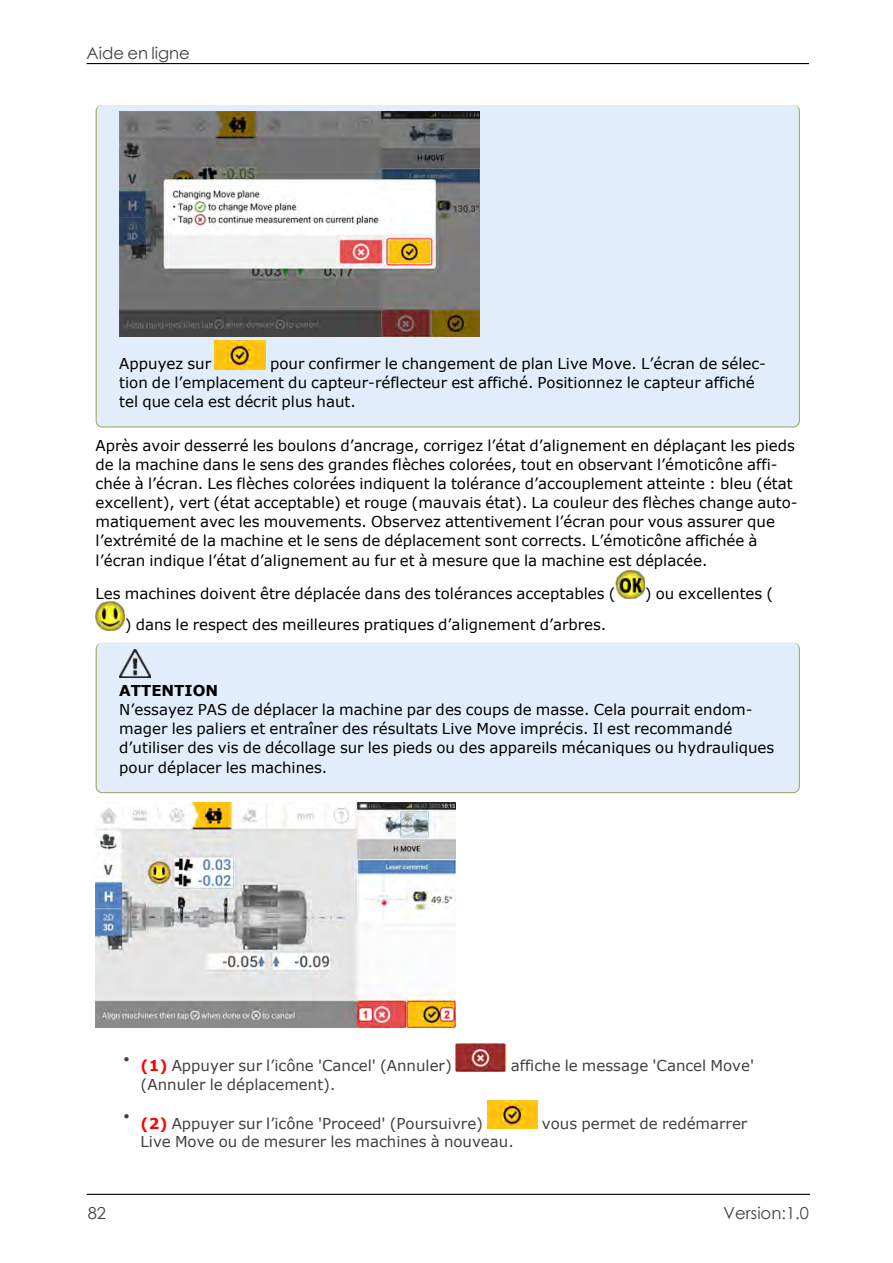
<style>
.page{position:relative;width:893px;height:1263px;background:#fff}
.page>*{position:absolute;margin:0;border:0;box-sizing:border-box;transform-origin:0 0}
.t1{font:16.5px "Century Gothic";color:#404040}
.t2{font:15px/19.2px "Verdana";color:#000}
.t3{font:15px "Verdana";color:#404040}
.t4{font:700 15px "Verdana";color:#000}
.t5{font:7.5px "Wingdings";color:#404040}
.s1{font-weight:700;color:#f00}
</style>
<div class="page">
<hr style="left:87px;top:1194px;width:723px;height:1px;background:#000">
<hr style="left:87px;top:63px;width:722px;height:1px;background:#000">
<svg style="left:96px;top:105px;width:704px;height:323px;background:#c3c9ce"></svg>
<img style="left:615px;top:570px;width:30px;height:28px">
<img style="left:96px;top:602px;width:29px;height:28px">
<div style="left:96px;top:642px;width:704px;height:151px;background:#e1edfa"></div>
<img style="left:96px;top:802px;width:360px;height:225px">
<img style="left:456px;top:1043px;width:50px;height:28px">
<img style="left:487px;top:1100px;width:51px;height:28px">
<p class="t1" style="left:87px;top:47px;width:105px">Aide en ligne</p>
<p class="t2" style="left:119px;top:355px;width:648px;text-indent:151px">pour confirmer le changement de plan Live Move. L’écran de sélec&shy;tion de l’emplacement du capteur-réflecteur est affiché. Positionnez le capteur affiché tel que cela est décrit plus haut.</p>
<p class="t2" style="left:96px;top:437px;width:704px">Après avoir desserré les boulons d’ancrage, corrigez l’état d’alignement en déplaçant les pieds de la machine dans le sens des grandes flèches colorées, tout en observant l’émoticône affi&shy;chée à l’écran. Les flèches colorées indiquent la tolérance d’accouplement atteinte : bleu (état excellent), vert (état acceptable) et rouge (mauvais état). La couleur des flèches change auto&shy;matiquement avec les mouvements. Observez attentivement l’écran pour vous assurer que l’extrémité de la machine et le sens de déplacement sont corrects. L’émoticône affichée à l’écran indique l’état d’alignement au fur et à mesure que la machine est déplacée.</p>
<p class="t2" style="left:96px;top:585px;width:521px">Les machines doivent être déplacée dans des tolérances acceptables (</p>
<p class="t2" style="left:645px;top:585px;width:130px">) ou excellentes (</p>
<p class="t2" style="left:125px;top:616px;width:483px">) dans le respect des meilleures pratiques d’alignement d’arbres.</p>
<p class="t2" style="left:119px;top:355px;width:93px">Appuyez sur</p>
<p class="t4" style="left:119px;top:684px;width:100px">ATTENTION</p>
<p class="t2" style="left:119px;top:701px;width:657px">N’essayez PAS de déplacer la machine par des coups de masse. Cela pourrait endom&shy;mager les paliers et entraîner des résultats Live Move imprécis. Il est recommandé d’utiliser des vis de décollage sur les pieds ou des appareils mécaniques ou hydrauliques pour déplacer les machines.</p>
<p class="t5" style="left:124px;top:1056px;width:7px">●</p>
<p class="t3" style="left:141px;top:1060px;width:313px"><span class="s1">(1)</span> Appuyer sur l’icône 'Cancel' (Annuler)</p>
<p class="t3" style="left:511px;top:1060px;width:245px">affiche le message 'Cancel Move'</p>
<p class="t3" style="left:141px;top:1078px;width:196px">(Annuler le déplacement).</p>
<p class="t5" style="left:124px;top:1113px;width:7px">●</p>
<p class="t3" style="left:141px;top:1117px;width:344px"><span class="s1">(2)</span> Appuyer sur l’icône 'Proceed' (Poursuivre)</p>
<p class="t3" style="left:542px;top:1117px;width:207px">vous permet de redémarrer</p>
<p class="t3" style="left:141px;top:1136px;width:375px">Live Move ou de mesurer les machines à nouveau.</p>
<p class="t1" style="left:88px;top:1207px;width:20px">82</p>
<p class="t1" style="left:724px;top:1207px;width:87px">Version:1.0</p>
</div>
